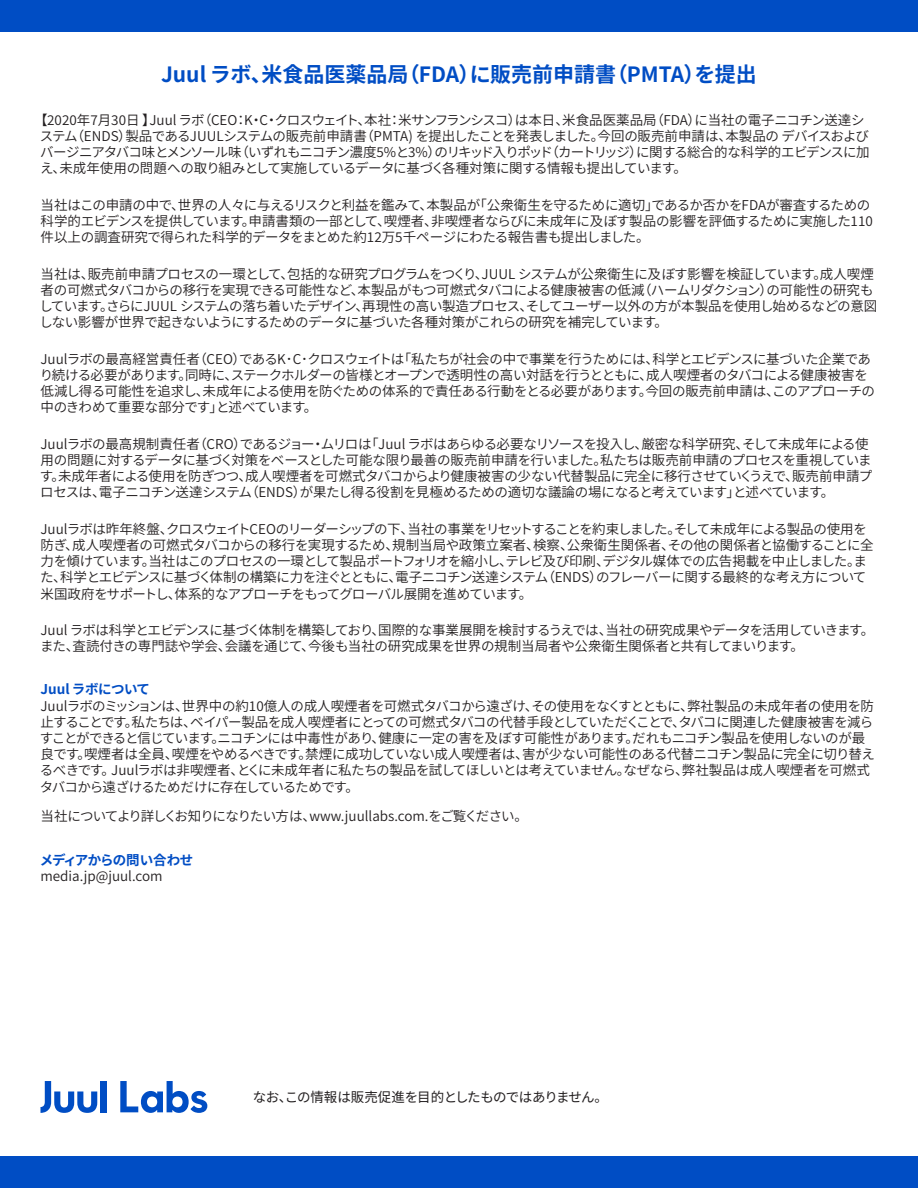
<style>
.page{position:relative;width:918px;height:1188px;background:#fff}
.page>*{position:absolute;margin:0;border:0;box-sizing:border-box;transform-origin:0 0}
.t1{font:700 21px "Source Han Sans JP";color:#004dc4}
.t2{font:13.5px/16.2px "Source Han Sans JP";letter-spacing:-.03em;color:#231f20}
.t3{font:13.5px/16.2px "Source Han Sans JP";color:#231f20}
.t4{font:13.5px "Source Han Sans JP";letter-spacing:-.035em;color:#231f20}
.s1{font-weight:700;color:#004dc4}
</style>
<div class="page">
<div style="left:0;top:0;width:918px;height:32px;background:#004dc4"></div>
<div style="left:0;top:1156px;width:918px;height:32px;background:#004dc4"></div>
<svg style="left:40px;top:1081px;width:57px;height:32px"></svg>
<div style="left:100px;top:1081px;width:6px;height:31px;background:#004dc4"></div>
<svg style="left:120px;top:1081px;width:87px;height:32px"></svg>
<p class="t1" style="left:161px;top:62px;width:597px">Juul ラボ、米食品医薬品局（FDA）に販売前申請書（PMTA）を提出</p>
<p class="t2" style="left:40px;top:112px;width:831px;text-indent:-6px">【2020年7月30日 】Juul ラボ（CEO：K・C・クロスウェイト、本社：米サンフランシスコ）は本日、米食品医薬品局（FDA）に当社の電子ニコチン送達システム（ENDS）製品であるJUULシステムの販売前申請書（PMTA) を提出したことを発表しました。今回の販売前申請は、本製品の デバイスおよびバージニアタバコ味とメンソール味（いずれもニコチン濃度5%と3%）のリキッド入りポッド（カートリッジ）に関する総合的な科学的エビデンスに加え、未成年使用の問題への取り組みとして実施しているデータに基づく各種対策に関する情報も提出しています。</p>
<p class="t2" style="left:40px;top:197px;width:834px">当社はこの申請の中で、世界の人々に与えるリスクと利益を鑑みて、本製品が「公衆衛生を守るために適切」であるか否かをFDAが審査するための科学的エビデンスを提供しています。申請書類の一部として、喫煙者、非喫煙者ならびに未成年に及ぼす製品の影響を評価するために実施した110件以上の調査研究で得られた科学的データをまとめた約12万5千ページにわたる報告書も提出しました。</p>
<p class="t2" style="left:39px;top:266px;width:839px">当社は、販売前申請プロセスの一環として、包括的な研究プログラムをつくり、JUUL システムが公衆衛生に及ぼす影響を検証しています。成人喫煙者の可燃式タバコからの移行を実現できる可能性など、本製品がもつ可燃式タバコによる健康被害の低減（ハームリダクション）の可能性の研究もしています。さらにJUUL システムの落ち着いたデザイン、再現性の高い製造プロセス、そしてユーザー以外の方が本製品を使用し始めるなどの意図しない影響が世界で起きないようにするためのデータに基づいた各種対策がこれらの研究を補完しています。</p>
<p class="t2" style="left:40px;top:351px;width:837px">Juulラボの最高経営責任者（CEO）であるK･C･クロスウェイトは「私たちが社会の中で事業を行うためには、科学とエビデンスに基づいた企業であり続ける必要があります。同時に、ステークホルダーの皆様とオープンで透明性の高い対話を行うとともに、成人喫煙者のタバコによる健康被害を低減し得る可能性を追求し、未成年による使用を防ぐための体系的で責任ある行動をとる必要があります。今回の販売前申請は、このアプローチの中のきわめて重要な部分です」と述べています。</p>
<p class="t2" style="left:40px;top:436px;width:834px">Juulラボの最高規制責任者（CRO）であるジョー・ムリロは「Juul ラボはあらゆる必要なリソースを投入し、厳密な科学研究、そして未成年による使用の問題に対するデータに基づく対策をベースとした可能な限り最善の販売前申請を行いました。私たちは販売前申請のプロセスを重視しています。未成年者による使用を防ぎつつ、成人喫煙者を可燃式タバコからより健康被害の少ない代替製品に完全に移行させていくうえで、販売前申請プロセスは、電子ニコチン送達システム（ENDS）が果たし得る役割を見極めるための適切な議論の場になると考えています」と述べています。</p>
<p class="t2" style="left:40px;top:521px;width:835px">Juulラボは昨年終盤、クロスウェイトCEOのリーダーシップの下、当社の事業をリセットすることを約束しました。そして未成年による製品の使用を防ぎ、成人喫煙者の可燃式タバコからの移行を実現するため、規制当局や政策立案者、検察、公衆衛生関係者、その他の関係者と協働することに全力を傾けています。当社はこのプロセスの一環として製品ポートフォリオを縮小し、テレビ及び印刷、デジタル媒体での広告掲載を中止しました。また、科学とエビデンスに基づく体制の構築に力を注ぐとともに、電子ニコチン送達システム（ENDS）のフレーバーに関する最終的な考え方について米国政府をサポートし、体系的なアプローチをもってグローバル展開を進めています。</p>
<p class="t2" style="left:40px;top:622px;width:836px">Juul ラボは科学とエビデンスに基づく体制を構築しており、国際的な事業展開を検討するうえでは、当社の研究成果やデータを活用していきます。また、査読付きの専門誌や学会、会議を通じて、今後も当社の研究成果を世界の規制当局者や公衆衛生関係者と共有してまいります。</p>
<p class="t2" style="left:40px;top:682px;width:837px"><span class="s1">Juul ラボについて<br></span>Juulラボのミッションは、世界中の約10億人の成人喫煙者を可燃式タバコから遠ざけ、その使用をなくすとともに、弊社製品の未成年者の使用を防止することです。私たちは、ベイパー製品を成人喫煙者にとっての可燃式タバコの代替手段としていただくことで、タバコに関連した健康被害を減らすことができると信じています。ニコチンには中毒性があり、健康に一定の害を及ぼす可能性があります。だれもニコチン製品を使用しないのが最良です。喫煙者は全員、喫煙をやめるべきです。禁煙に成功していない成人喫煙者は、害が少ない可能性のある代替ニコチン製品に完全に切り替えるべきです。Juulラボは非喫煙者、とくに未成年者に私たちの製品を試してほしいとは考えていません。なぜなら、弊社製品は成人喫煙者を可燃式タバコから遠ざけるためだけに存在しているためです。</p>
<p class="t2" style="left:40px;top:809px;width:489px">当社についてより詳しくお知りになりたい方は、www.juullabs.com.をご覧ください。</p>
<p class="t3" style="left:40px;top:852px;width:155px"><span class="s1">メディアからの問い合わせ</span>media.jp@juul.com</p>
<p class="t4" style="left:253px;top:1090px;width:357px">なお、この情報は販売促進を目的としたものではありません。</p>
</div>
